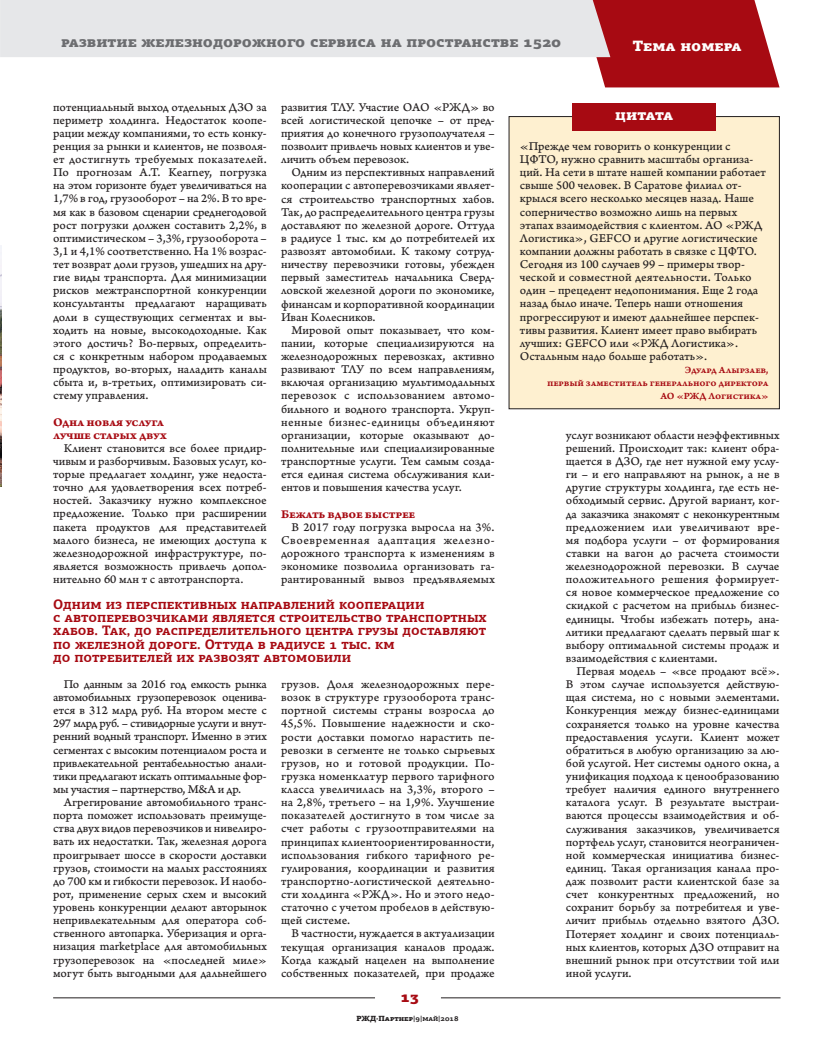
<style>
.page{position:relative;width:815px;height:1046px;background:#fff}
.page>*{position:absolute;margin:0;border:0;box-sizing:border-box;transform-origin:0 0}
.t1{font:900 15px "PF Agora Slab Pro";color:#6c6d70}
.t2{font:900 15px "PF Agora Slab Pro";color:#fff}
.t3{font:900 15px "PF Agora Slab Pro";color:#a70a12}
.t4{font:700 13.75px/13.1px "PF Agora Slab Pro";color:#a70a12}
.t5{font:12.5px/13.1px "Arno Pro Caption";color:#231f20;text-align:justify}
.t6{font:12.5px/13.1px "Arno Pro Bold Caption";letter-spacing:-.025em;color:#a70a12}
.t7{font:10px/13.1px "Arno Pro Smbd Caption";letter-spacing:-.015em;color:#a70a12;text-align:right}
.t8{font:900 7.5px "PF Agora Slab Pro";color:#231f20}
.s1{font-weight:700}
</style>
<div class="page">
<hr style="left:53px;top:997px;width:322px;height:1px;background:#231f20">
<hr style="left:441px;top:997px;width:340px;height:1px;background:#231f20">
<svg style="left:596px;top:0;width:184px;height:87px;background:#ae1f26"></svg>
<div style="left:0;top:0;width:627px;height:57px;background:#e6e7e9"></div>
<div style="left:509px;top:116px;width:270px;height:293px;background:#fef0d0"></div>
<div style="left:509px;top:116px;width:271px;height:293px;border:1px solid #231f20"></div>
<div style="left:573px;top:103px;width:143px;height:27px;background:#a70a12"></div>
<img style="left:0;top:246px;width:1px;height:240px">
<p class="t1" style="left:61px;top:32px;width:502px">развитие железнодорожного сервиса на пространстве 1520</p>
<p class="t2" style="left:633px;top:36px;width:110px">Тема номера</p>
<p class="t5" style="left:53px;top:101px;width:215px">потенциальный выход отдельных ДЗО за периметр холдинга. Недостаток коопе&shy;рации между компаниями, то есть конку&shy;ренция за рынки и клиентов, не позволя&shy;ет достигнуть требуемых показателей.<br>По прогнозам А.Т. Kearney, погрузка на этом горизонте будет увеличиваться на 1,7% в год, грузооборот – на 2%. В то вре&shy;мя как в базовом сценарии среднегодовой рост погрузки должен составить 2,2%, в оптимистическом – 3,3%, грузооборота – 3,1 и 4,1% соответственно. На 1% возрас&shy;тет возврат доли грузов, ушедших на дру&shy;гие виды транспорта. Для минимизации рисков межтранспортной конкуренции консультанты предлагают наращивать доли в существующих сегментах и вы&shy;ходить на новые, высокодоходные. Как этого достичь? Во-первых, определить&shy;ся с конкретным набором продаваемых продуктов, во-вторых, наладить каналы сбыта и, в-третьих, оптимизировать си&shy;стему управления.</p>
<p class="t6" style="left:53px;top:415px;width:115px">Одна новая услуга лучше старых двух</p>
<p class="t5" style="left:53px;top:442px;width:215px;text-indent:11px">Клиент становится все более придир&shy;чивым и разборчивым. Базовых услуг, ко&shy;торые предлагает холдинг, уже недоста&shy;точно для удовлетворения всех потреб&shy;ностей. Заказчику нужно комплексное предложение. Только при расширении пакета продуктов для представителей малого бизнеса, не имеющих доступа к железнодорожной инфраструктуре, по&shy;является возможность привлечь допол&shy;нительно 60 млн т с автотранспорта.</p>
<p class="t5" style="left:281px;top:101px;width:215px">развития ТЛУ. Участие ОАО «РЖД» во всей логистической цепочке – от пред&shy;приятия до конечного грузополучателя – позволит привлечь новых клиентов и уве&shy;личить объем перевозок.</p>
<p class="t5" style="left:281px;top:166px;width:215px;text-indent:11px">Одним из перспективных направлений кооперации с автоперевозчиками являет&shy;ся строительство транспортных хабов.<br>Так, до распределительного центра грузы доставляют по железной дороге. Оттуда в радиусе 1 тыс. км до потребителей их развозят автомобили. К такому сотруд&shy;ничеству перевозчики готовы, убежден первый заместитель начальника Сверд&shy;ловской железной дороги по экономике, финансам и корпоративной координации Иван Колесников.</p>
<p class="t5" style="left:281px;top:324px;width:215px;text-indent:11px">Мировой опыт показывает, что ком&shy;пании, которые специализируются на железнодорожных перевозках, активно развивают ТЛУ по всем направлениям, включая организацию мультимодальных перевозок с использованием автомо&shy;бильного и водного транспорта. Укруп&shy;ненные бизнес-единицы объединяют организации, которые оказывают до&shy;полнительные или специализированные транспортные услуги. Тем самым созда&shy;ется единая система обслуживания кли&shy;ентов и повышения качества услуг.</p>
<p class="t6" style="left:281px;top:507px;width:136px">Бежать вдвое быстрее</p>
<p class="t5" style="left:281px;top:520px;width:215px;text-indent:11px">В 2017 году погрузка выросла на 3%.<br>Своевременная адаптация железно&shy;дорожного транспорта к изменениям в экономике позволила организовать га&shy;рантированный вывоз предъявляемых</p>
<p class="t4" style="left:53px;top:597px;width:435px">Одним из перспективных направлений кооперации<br>с автоперевозчиками является строительство транспортных хабов. Так, до распределительного центра грузы доставляют по железной дороге. Оттуда в радиусе 1 тыс. км<br>до потребителей их развозят автомобили</p>
<p class="t5" style="left:53px;top:678px;width:215px;text-indent:11px">По данным за 2016 год емкость рынка автомобильных грузоперевозок оценива&shy;ется в 312 млрд руб. На втором месте с 297 млрд руб. – стивидорные услуги и внут&shy;ренний водный транспорт. Именно в этих сегментах с высоким потенциалом роста и привлекательной рентабельностью анали&shy;тики предлагают искать оптимальные фор&shy;мы участия – партнерство, M&amp;A и др.</p>
<p class="t5" style="left:53px;top:796px;width:215px;text-indent:11px">Агрегирование автомобильного транс&shy;порта поможет использовать преимуще&shy;ства двух видов перевозчиков и нивелиро&shy;вать их недостатки. Так, железная дорога проигрывает шоссе в скорости доставки грузов, стоимости на малых расстояниях до 700 км и гибкости перевозок. И наобо&shy;рот, применение серых схем и высокий уровень конкуренции делают авторынок непривлекательным для оператора соб&shy;ственного автопарка. Уберизация и орга&shy;низация marketplace для автомобильных грузоперевозок на «последней миле» могут быть выгодными для дальнейшего</p>
<p class="t5" style="left:281px;top:678px;width:215px">грузов. Доля железнодорожных пере&shy;возок в структуре грузооборота транс&shy;портной системы страны возросла до 45,5%. Повышение надежности и ско&shy;рости доставки помогло нарастить пе&shy;ревозки в сегменте не только сырьевых грузов, но и готовой продукции. По&shy;грузка номенклатур первого тарифного класса увеличилась на 3,3%, второго – на 2,8%, третьего – на 1,9%. Улучшение показателей достигнуто в том числе за счет работы с грузоотправителями на принципах клиентоориентированности, использования гибкого тарифного ре&shy;гулирования, координации и развития транспортно-логистической деятельно&shy;сти холдинга «РЖД». Но и этого недо&shy;статочно с учетом пробелов в действую&shy;щей системе.</p>
<p class="t5" style="left:281px;top:927px;width:215px;text-indent:11px">В частности, нуждается в актуализации текущая организация каналов продаж.<br>Когда каждый нацелен на выполнение собственных показателей, при продаже</p>
<p class="t3" style="left:401px;top:987px;width:20px">13</p>
<p class="t8" style="left:356px;top:1013px;width:104px">РЖД·Партнер<span class="s1">|9|май|2018</span></p>
<p class="t2" style="left:615px;top:105px;width:59px">цитата</p>
<p class="t5" style="left:520px;top:140px;width:248px;text-align:left">«Прежде чем говорить о конкуренции с ЦФТО, нужно сравнить масштабы организа&shy;ций. На сети в штате нашей компании работает свыше 500 человек. В Саратове филиал от&shy;крылся всего несколько месяцев назад. Наше соперничество возможно лишь на первых этапах взаимодействия с клиентом. АО «РЖД Логистика», GEFCO и другие логистические компании должны работать в связке с ЦФТО.<br>Сегодня из 100 случаев 99 – примеры твор&shy;ческой и совместной деятельности. Только один – прецедент недопонимания. Еще 2 года назад было иначе. Теперь наши отношения прогрессируют и имеют дальнейшее перспек&shy;тивы развития. Клиент имеет право выбирать лучших: GEFCO или «РЖД Логистика».<br>Остальным надо больше работать».</p>
<p class="t7" style="left:547px;top:364px;width:223px">Эдуард Алырзаев,<br>первый заместитель генерального директора<br>АО «РЖД Логистика»</p>
<p class="t5" style="left:566px;top:429px;width:215px">услуг возникают области неэффективных решений. Происходит так: клиент обра&shy;щается в ДЗО, где нет нужной ему услу&shy;ги – и его направляют на рынок, а не в другие структуры холдинга, где есть не&shy;обходимый сервис. Другой вариант, ког&shy;да заказчика знакомят с неконкурентным предложением или увеличивают вре&shy;мя подбора услуги – от формирования ставки на вагон до расчета стоимости железнодорожной перевозки. В случае положительного решения формирует&shy;ся новое коммерческое предложение со скидкой с расчетом на прибыль бизнес&shy;единицы. Чтобы избежать потерь, ана&shy;литики предлагают сделать первый шаг к выбору оптимальной системы продаж и взаимодействия с клиентами.</p>
<p class="t5" style="left:566px;top:665px;width:215px;text-indent:11px">Первая модель – «все продают всё».<br>В этом случае используется действую&shy;щая система, но с новыми элементами.<br>Конкуренция между бизнес-единицами сохраняется только на уровне качества предоставления услуги. Клиент может обратиться в любую организацию за лю&shy;бой услугой. Нет системы одного окна, а унификация подхода к ценообразованию требует наличия единого внутреннего каталога услуг. В результате выстраи&shy;ваются процессы взаимодействия и об&shy;служивания заказчиков, увеличивается портфель услуг, становится неограничен&shy;ной коммерческая инициатива бизнес&shy;единиц. Такая организация канала про&shy;даж позволит расти клиентской базе за счет конкурентных предложений, но сохранит борьбу за потребителя и уве&shy;личит прибыль отдельно взятого ДЗО.<br>Потеряет холдинг и своих потенциаль&shy;ных клиентов, которых ДЗО отправит на внешний рынок при отсутствии той или иной услуги.</p>
</div>
